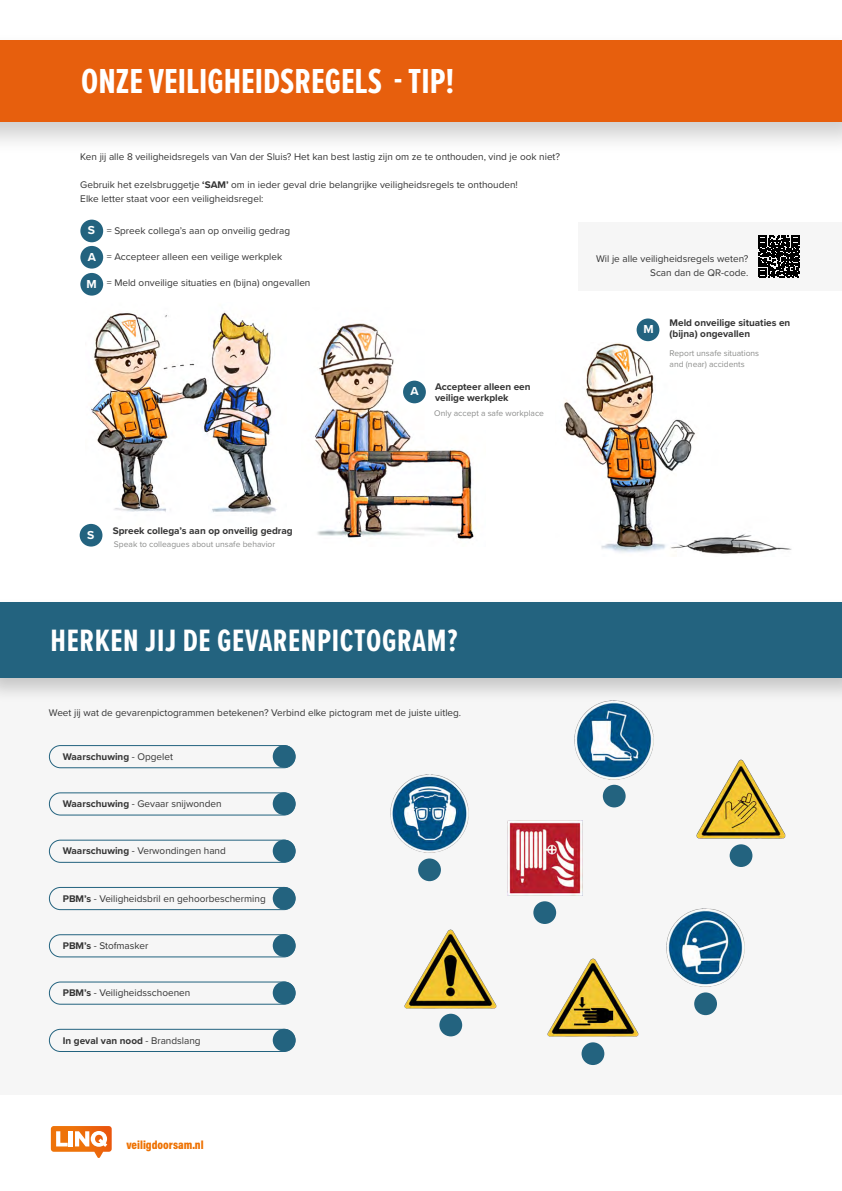
<style>
.page{position:relative;width:842px;height:1191px;background:#fff}
.page>*{position:absolute;margin:0;border:0;box-sizing:border-box;transform-origin:0 0}
.t1{font:700 36px "Proxima Nova Ex Cn";color:#fff}
.t2{font:700 32px "Proxima Nova Ex Cn";letter-spacing:.02em;color:#fff}
.t3{font:900 12px "Acumin Pro Cond";color:#ee7203}
.t4{font:700 12px/26.3px "Proxima Nova";color:#fff}
.t5{font:10px/14px "Proxima Nova";color:#343434}
.t6{font:700 10px/11px "Proxima Nova";color:#343434}
.t7{font:8.5px "Proxima Nova";color:#8c8d8c}
.t8{font:8.5px/11px "Proxima Nova";color:#8d8e8c}
.s1{font-weight:700}
.s2{font-weight:400}
</style>
<div class="page">
<div style="left:0;top:672px;width:842px;height:422px;background:#f6f6f6"></div>
<div style="left:578px;top:222px;width:264px;height:68px;background:#f6f6f6"></div>
<div style="left:0;top:597px;width:842px;height:107px;background:#000;opacity:.2"></div>
<div style="left:0;top:603px;width:842px;height:75px;background:#23637f"></div>
<div style="left:0;top:32px;width:842px;height:124px;background:#000;opacity:.2"></div>
<div style="left:0;top:40px;width:842px;height:81px;background:#e75f0d"></div>
<img style="left:564px;top:343px;width:228px;height:211px">
<div style="left:637px;top:318px;width:22px;height:23px;background:#23637f;border-radius:50%"></div>
<img style="left:315px;top:323px;width:159px;height:216px">
<div style="left:403px;top:381px;width:23px;height:22px;background:#23637f;border-radius:50%"></div>
<img style="left:86px;top:311px;width:191px;height:224px">
<svg style="left:51px;top:1126px;width:61px;height:32px"></svg>
<div style="left:80px;top:524px;width:22px;height:22px;background:#23637f;border-radius:50%"></div>
<img style="left:666px;top:908px;width:79px;height:78px">
<img style="left:390px;top:774px;width:79px;height:79px">
<img style="left:575px;top:700px;width:78px;height:79px">
<img style="left:697px;top:760px;width:88px;height:78px">
<img style="left:405px;top:929px;width:92px;height:79px">
<img style="left:547px;top:958px;width:92px;height:78px">
<img style="left:507px;top:820px;width:75px;height:75px">
<div style="left:273px;top:839px;width:23px;height:23px;background:#23637f;border-radius:50%"></div>
<div style="left:49px;top:839px;width:247px;height:24px;border:1px solid #23637f;border-radius:11px"></div>
<div style="left:273px;top:792px;width:23px;height:23px;background:#23637f;border-radius:50%"></div>
<div style="left:49px;top:792px;width:247px;height:23px;border:1px solid #23637f;border-radius:11px"></div>
<div style="left:273px;top:1028px;width:23px;height:23px;background:#23637f;border-radius:50%"></div>
<div style="left:49px;top:1028px;width:247px;height:24px;border:1px solid #23637f;border-radius:11px"></div>
<div style="left:273px;top:745px;width:23px;height:22px;background:#23637f;border-radius:50%"></div>
<div style="left:49px;top:745px;width:247px;height:23px;border:1px solid #23637f;border-radius:11px"></div>
<div style="left:273px;top:887px;width:23px;height:22px;background:#23637f;border-radius:50%"></div>
<div style="left:49px;top:887px;width:247px;height:23px;border:1px solid #23637f;border-radius:11px"></div>
<div style="left:273px;top:934px;width:23px;height:23px;background:#23637f;border-radius:50%"></div>
<div style="left:49px;top:934px;width:247px;height:23px;border:1px solid #23637f;border-radius:11px"></div>
<div style="left:273px;top:981px;width:23px;height:23px;background:#23637f;border-radius:50%"></div>
<div style="left:49px;top:981px;width:247px;height:23px;border:1px solid #23637f;border-radius:11px"></div>
<div style="left:439px;top:1013px;width:23px;height:23px;background:#23637f;border-radius:50%"></div>
<div style="left:418px;top:858px;width:23px;height:23px;background:#23637f;border-radius:50%"></div>
<div style="left:533px;top:901px;width:23px;height:23px;background:#23637f;border-radius:50%"></div>
<div style="left:603px;top:784px;width:23px;height:23px;background:#23637f;border-radius:50%"></div>
<div style="left:581px;top:1042px;width:23px;height:23px;background:#23637f;border-radius:50%"></div>
<div style="left:694px;top:992px;width:23px;height:23px;background:#23637f;border-radius:50%"></div>
<div style="left:730px;top:844px;width:22px;height:23px;background:#23637f;border-radius:50%"></div>
<svg style="left:758px;top:235px;width:42px;height:42px"></svg>
<div style="left:80px;top:246px;width:23px;height:23px;background:#23637f;border-radius:50%"></div>
<div style="left:80px;top:220px;width:23px;height:22px;background:#23637f;border-radius:50%"></div>
<div style="left:80px;top:273px;width:23px;height:23px;background:#23637f;border-radius:50%"></div>
<h1 class="t1" style="left:81px;top:55px;width:375px">ONZE VEILIGHEIDSREGELS - TIP!</h1>
<p class="t5" style="left:80px;top:150px;width:481px">Ken jij alle 8 veiligheidsregels van Van der Sluis? Het kan best lastig zijn om ze te onthouden, vind je ook niet?</p>
<p class="t5" style="left:80px;top:178px;width:439px">Gebruik het ezelsbruggetje <span class="s1">‘SAM’</span> om in ieder geval drie belangrijke veiligheidsregels te onthouden!<br>Elke letter staat voor een veiligheidsregel:</p>
<p class="t5" style="left:107px;top:224px;width:185px">= Spreek collega’s aan op onveilig gedrag</p>
<p class="t5" style="left:107px;top:250px;width:177px">= Accepteer alleen een veilige werkplek</p>
<p class="t5" style="left:107px;top:276px;width:205px">= Meld onveilige situaties en (bijna) ongevallen</p>
<p class="t4" style="left:88px;top:217px;width:10px">S<br>A</p>
<p class="t4" style="left:86px;top:270px;width:12px">M</p>
<p class="t4" style="left:411px;top:378px;width:10px">A</p>
<p class="t6" style="left:435px;top:381px;width:97px">Accepteer alleen een veilige werkplek</p>
<p class="t7" style="left:434px;top:406px;width:111px">Only accept a safe workplace</p>
<p class="t5" style="left:596px;top:251px;width:154px;text-align:right">Wil je alle veiligheidsregels weten?<br>Scan dan de QR-code.</p>
<p class="t4" style="left:643px;top:316px;width:12px">M</p>
<p class="t6" style="left:670px;top:317px;width:122px">Meld onveilige situaties en (bijna) ongevallen</p>
<p class="t8" style="left:670px;top:347px;width:91px">Report unsafe situations and (near) accidents</p>
<p class="t4" style="left:87px;top:521px;width:9px">S</p>
<p class="t6" style="left:113px;top:525px;width:182px">Spreek collega’s aan op onveilig gedrag</p>
<p class="t7" style="left:114px;top:537px;width:163px">Speak to colleagues about unsafe behavior</p>
<h2 class="t2" style="left:51px;top:617px;width:408px">HERKEN JIJ DE GEVARENPICTOGRAM?</h2>
<p class="t5" style="left:49px;top:705px;width:414px">Weet jij wat de gevarenpictogrammen betekenen? Verbind elke pictogram met de juiste uitleg.</p>
<p class="t6" style="left:63px;top:751px;width:112px">Waarschuwing <span class="s2">- Opgelet</span></p>
<p class="t5" style="left:63px;top:796px;width:160px"><span class="s1">Waarschuwing</span> - Gevaar snijwonden</p>
<p class="t5" style="left:63px;top:843px;width:165px"><span class="s1">Waarschuwing</span> - Verwondingen hand</p>
<p class="t5" style="left:63px;top:891px;width:204px"><span class="s1">PBM’s</span> - Veiligheidsbril en gehoorbescherming</p>
<p class="t5" style="left:63px;top:938px;width:87px"><span class="s1">PBM’s</span> - Stofmasker</p>
<p class="t5" style="left:63px;top:985px;width:129px"><span class="s1">PBM’s</span> - Veiligheidsschoenen</p>
<p class="t6" style="left:63px;top:1034px;width:139px">In geval van nood <span class="s2">- Brandslang</span></p>
<p class="t3" style="left:126px;top:1137px;width:79px">veiligdoorsam.nl</p>
</div>
